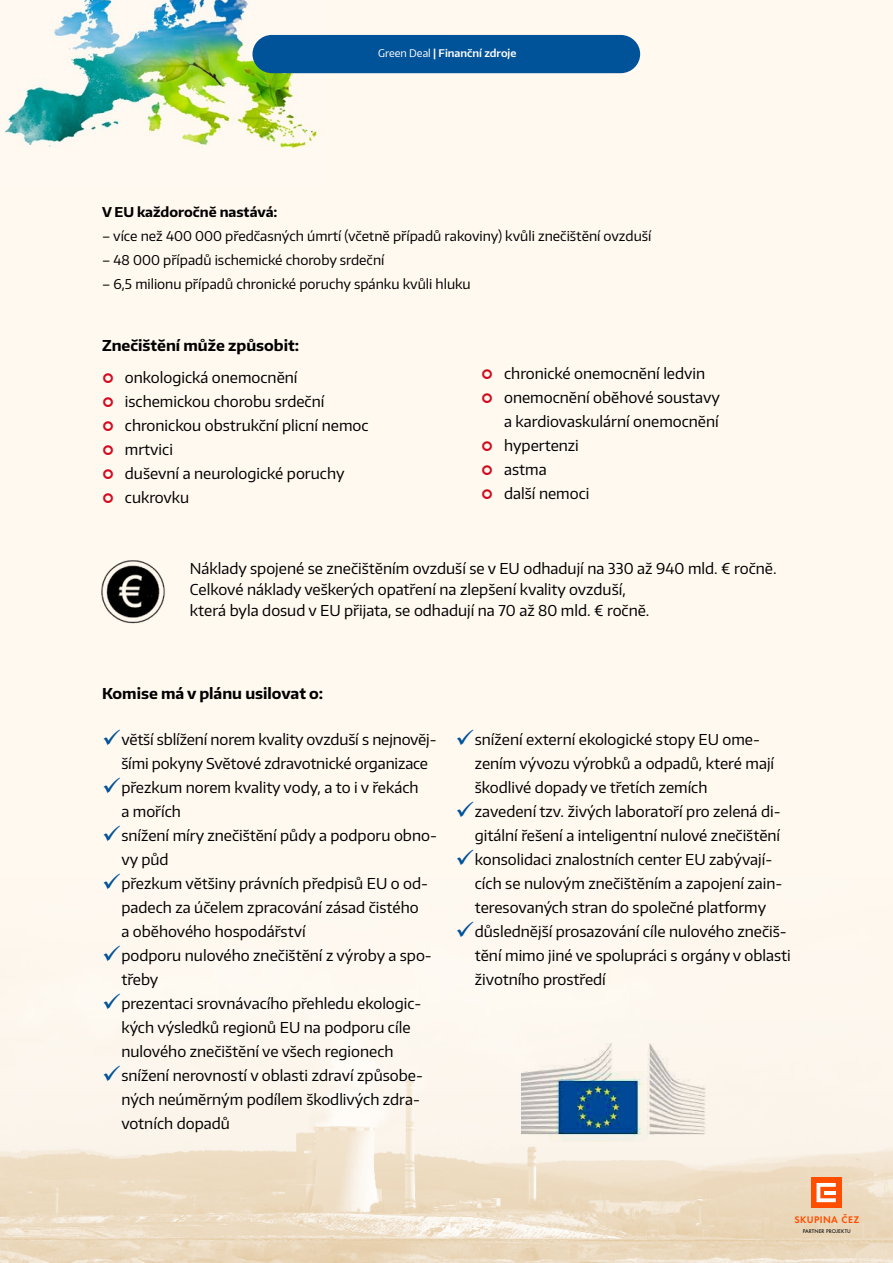
<style>
.page{position:relative;width:893px;height:1263px;background:#fff}
.page>*{position:absolute;margin:0;border:0;box-sizing:border-box;transform-origin:0 0}
.Text_zaklad{font:15px/24px "Encode Sans Normal";color:#000}
.Tabulka_zaklad{font:15px/24px "Encode Sans Normal";color:#000}
.Text_zaklad-2{font:700 15px "Encode Sans Normal";color:#000}
.Tabulka_zaklad-2{font:700 15px "Encode Sans Normal";color:#000}
.Tabulka_zaklad-3{font:13.5px "Encode Sans Normal";color:#000}
.Tabulka_zaklad-4{font:700 13.5px "Encode Sans Normal";color:#000}
.t1{font:600 10.5px "Encode Sans Normal";color:#fff}
.t2{font:600 10.05px "Futura CEZOT";letter-spacing:.04em;color:#ff4e00}
.t3{font:500 5.55px "Futura CEZOT";letter-spacing:.015em;color:#171714}
.s1{font-weight:400}
.s2{color:#005299}
</style>
<div class="page">
<div style="left:0;top:0;width:893px;height:878px;background:#fff9f0"></div>
<img style="left:0;top:0;width:325px;height:186px">
<img style="left:0;top:878px;width:893px;height:385px">
<div style="left:811px;top:1177px;width:31px;height:31px;background:#ff4e00"></div>
<svg style="left:816px;top:1183px;width:20px;height:19px"></svg>
<div style="left:252px;top:35px;width:388px;height:38px;background:#005299"></div>
<img style="left:97px;top:555px;width:72px;height:73px">
<img style="left:521px;top:1043px;width:185px;height:98px">
<svg style="left:482px;top:370px;width:10px;height:9px"></svg>
<svg style="left:482px;top:394px;width:10px;height:9px"></svg>
<svg style="left:482px;top:442px;width:10px;height:9px"></svg>
<svg style="left:482px;top:466px;width:10px;height:9px"></svg>
<svg style="left:482px;top:490px;width:10px;height:9px"></svg>
<svg style="left:103px;top:373px;width:10px;height:10px"></svg>
<svg style="left:103px;top:397px;width:10px;height:10px"></svg>
<svg style="left:103px;top:421px;width:10px;height:10px"></svg>
<svg style="left:103px;top:445px;width:10px;height:10px"></svg>
<svg style="left:103px;top:469px;width:10px;height:10px"></svg>
<svg style="left:103px;top:493px;width:10px;height:10px"></svg>
<p class="t1" style="left:378px;top:46px;width:140px"><span class="s1">Green Deal</span> | Finanční zdroje</p>
<p class="Tabulka_zaklad-4" style="left:102px;top:203px;width:177px">V EU každoročně nastává:</p>
<p class="Tabulka_zaklad-3" style="left:102px;top:227px;width:551px">– více než 400 000 předčasných úmrtí (včetně případů rakoviny) kvůli znečištění ovzduší</p>
<p class="Tabulka_zaklad-3" style="left:102px;top:251px;width:284px">– 48 000 případů ischemické choroby srdeční</p>
<p class="Tabulka_zaklad-3" style="left:102px;top:275px;width:370px">– 6,5 milionu případů chronické poruchy spánku kvůli hluku</p>
<p class="Tabulka_zaklad-2" style="left:102px;top:335px;width:199px">Znečištění může způsobit:</p>
<p class="Tabulka_zaklad" style="left:125px;top:365px;width:174px">onkologická onemocnění</p>
<p class="Tabulka_zaklad" style="left:125px;top:389px;width:201px">ischemickou chorobu srdeční</p>
<p class="Tabulka_zaklad" style="left:125px;top:413px;width:245px">chronickou obstrukční plicní nemoc</p>
<p class="Tabulka_zaklad" style="left:125px;top:437px;width:50px">mrtvici</p>
<p class="Tabulka_zaklad" style="left:125px;top:461px;width:221px">duševní a neurologické poruchy</p>
<p class="Tabulka_zaklad" style="left:125px;top:485px;width:66px">cukrovku</p>
<p class="Tabulka_zaklad" style="left:504px;top:361px;width:203px">chronické onemocnění ledvin</p>
<p class="Tabulka_zaklad" style="left:504px;top:385px;width:217px">onemocnění oběhové soustavy a kardiovaskulární onemocnění</p>
<p class="Tabulka_zaklad" style="left:504px;top:433px;width:76px">hypertenzi</p>
<p class="Tabulka_zaklad" style="left:504px;top:457px;width:44px">astma</p>
<p class="Tabulka_zaklad" style="left:504px;top:481px;width:87px">další nemoci</p>
<p class="Text_zaklad" style="left:190px;top:556px;width:588px">Náklady spojené se znečištěním ovzduší se v EU odhadují na 330 až 940 mld. € ročně.</p>
<p class="Text_zaklad" style="left:190px;top:578px;width:461px;line-height:21px">Celkové náklady veškerých opatření na zlepšení kvality ovzduší, která byla dosud v EU přijata, se odhadují na 70 až 80 mld. € ročně.</p>
<p class="Text_zaklad-2" style="left:102px;top:684px;width:223px">Komise má v plánu usilovat o:</p>
<p class="Text_zaklad" style="left:121px;top:726px;width:317px;text-indent:-19px"><span class="s2">✓</span>větší sblížení norem kvality ovzduší s nejnověj&shy;šími pokyny Světové zdravotnické organizace</p>
<p class="Text_zaklad" style="left:121px;top:774px;width:299px;text-indent:-19px"><span class="s2">✓</span>přezkum norem kvality vody, a to i v řekách a mořích</p>
<p class="Text_zaklad" style="left:121px;top:822px;width:317px;text-indent:-19px"><span class="s2">✓</span>snížení míry znečištění půdy a podporu obno&shy;vy půd</p>
<p class="Text_zaklad" style="left:121px;top:870px;width:308px;text-indent:-19px"><span class="s2">✓</span>přezkum většiny právních předpisů EU o od&shy;padech za účelem zpracování zásad čistého a oběhového hospodářství</p>
<p class="Text_zaklad" style="left:121px;top:942px;width:312px;text-indent:-19px"><span class="s2">✓</span>podporu nulového znečištění z výroby a spo&shy;třeby</p>
<p class="Text_zaklad" style="left:102px;top:990px;width:321px;text-align:center"><span class="s2">✓</span>prezentaci srovnávacího přehledu ekologic&shy;kých výsledků regionů EU na podporu cíle nulového znečištění ve všech regionech</p>
<p class="Text_zaklad" style="left:121px;top:1062px;width:303px;text-indent:-19px"><span class="s2">✓</span>snížení nerovností v oblasti zdraví způsobe&shy;ných neúměrným podílem škodlivých zdra&shy;votních dopadů</p>
<p class="Text_zaklad" style="left:475px;top:726px;width:301px;text-indent:-19px"><span class="s2">✓</span>snížení externí ekologické stopy EU ome&shy;zením vývozu výrobků a odpadů, které mají škodlivé dopady ve třetích zemích</p>
<p class="Text_zaklad" style="left:455px;top:798px;width:327px;text-align:right"><span class="s2">✓</span>zavedení tzv. živých laboratoří pro zelená di&shy;gitální řešení a inteligentní nulové znečištění</p>
<p class="Text_zaklad" style="left:475px;top:846px;width:309px;text-indent:-19px"><span class="s2">✓</span>konsolidaci znalostních center EU zabývají&shy;cích se nulovým znečištěním a zapojení zain&shy;teresovaných stran do společné platformy</p>
<p class="Text_zaklad" style="left:475px;top:918px;width:317px;text-indent:-19px"><span class="s2">✓</span>důslednější prosazování cíle nulového znečiš&shy;tění mimo jiné ve spolupráci s orgány v oblasti životního prostředí</p>
<p class="t2" style="left:794px;top:1214px;width:66px">SKUPINA ČEZ</p>
<p class="t3" style="left:803px;top:1228px;width:50px">PARTNER PROJEKTU</p>
</div>
